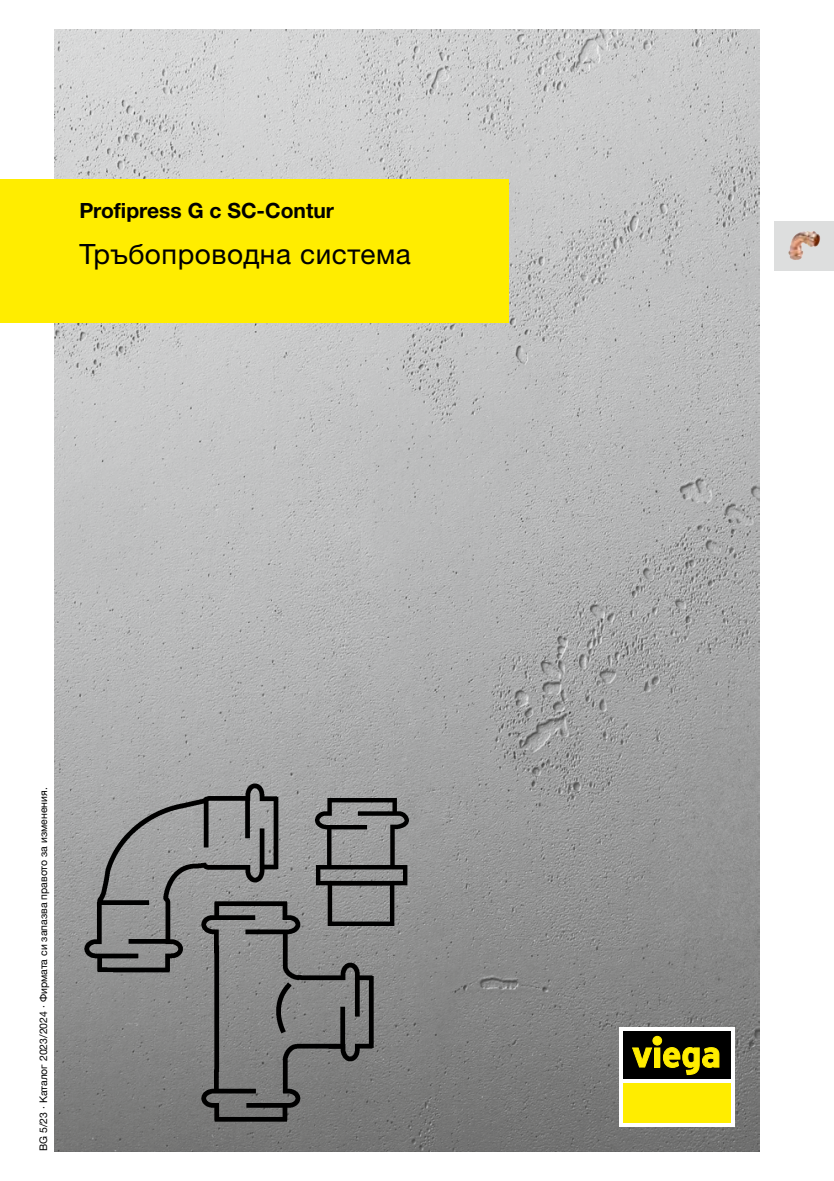
<style>
.page{position:relative;width:834px;height:1181px;background:#fff}
.page>*{position:absolute;margin:0;border:0;box-sizing:border-box;transform-origin:0 0}
.t1{font:28px "M Ying Hei PR Cfor Viega W4";letter-spacing:.02em;color:#000}
.t2{font:21px "M Ying Hei PR Cfor Viega W7";color:#000}
.t3{font:10.5px "M Ying Hei PR Cfor Viega W4";color:#000}
</style>
<div class="page">
<img style="left:55px;top:30px;width:704px;height:1121px">
<img style="left:201px;top:901px;width:172px;height:220px">
<img style="left:84px;top:783px;width:194px;height:189px">
<img style="left:315px;top:798px;width:93px;height:127px">
<div style="left:0;top:179px;width:508px;height:143px;background:#ffed00"></div>
<div style="left:774px;top:221px;width:59px;height:49px;background:#dddede"></div>
<img style="left:788px;top:231px;width:32px;height:29px">
<div style="left:619px;top:1027px;width:115px;height:99px;background:linear-gradient(to right,#fff,#fff)"></div>
<div style="left:623px;top:1082px;width:107px;height:40px;background:#ffed00"></div>
<div style="left:623px;top:1031px;width:107px;height:47px;background:#000"></div>
<svg style="left:632px;top:1047px;width:20px;height:20px"></svg>
<div style="left:654px;top:1048px;width:5px;height:19px;background:#ffed00"></div>
<div style="left:654px;top:1047px;width:6px;height:20px;border:1px solid #ffed00"></div>
<div style="left:652px;top:1036px;width:9px;height:9px;background:#ffed00;border-radius:50%"></div>
<div style="left:652px;top:1036px;width:10px;height:9px;border:1px solid #ffed00;border-radius:50%"></div>
<svg style="left:662px;top:1047px;width:57px;height:28px"></svg>
<h2 class="t2" style="left:79px;top:198px;width:256px">-Profipress -G с -SC-Contur</h2>
<h1 class="t1" style="left:79px;top:237px;width:333px">Тръбопроводна система</h1>
<p class="t3" style="left:37px;top:1151px;width:365px;rotate:-90deg">BG 5/23 · Каталог 2023/2024 · Фирмата си запазва правото за изменения.</p>
</div>
